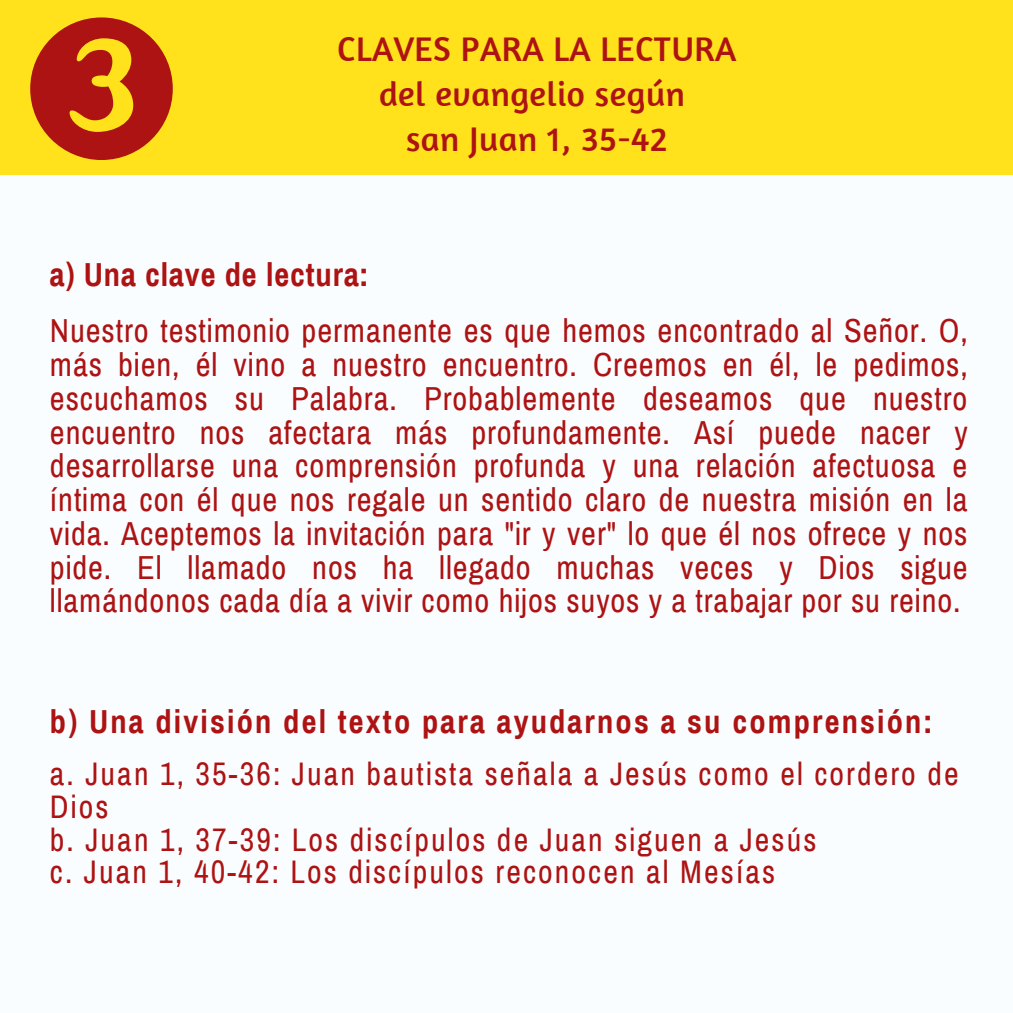
<style>
.page{position:relative;width:1013px;height:1013px;background:#fff}
.page>*{position:absolute;margin:0;border:0;box-sizing:border-box;transform-origin:0 0}
.t1{font:35px "Amaranth";letter-spacing:.015em;color:#ad1313}
.t2{font:32.5px/33.8px "Archivo Narrow";letter-spacing:.03em;color:#ad1313;text-align:justify}
.t3{font:700 32.5px "Archivo Narrow";letter-spacing:.065em;color:#ad1313}
.t4{font:700 32.5px "Archivo Narrow";letter-spacing:.03em;color:#ad1313}
.t5{font:31.88px/32.8px "Archivo Narrow";letter-spacing:.065em;color:#ad1313}
</style>
<div class="page">
<div style="left:0;top:0;width:1012px;height:1012px;background:#ffe11c"></div>
<div style="left:0;top:175px;width:1012px;height:837px;background:#fafdff"></div>
<svg style="left:30px;top:17px;width:143px;height:143px"></svg>
<p class="t1" style="left:337px;top:27px;width:400px">CLAVES PARA LA LECTURA</p>
<p class="t1" style="left:379px;top:72px;width:307px">del evangelio según</p>
<p class="t1" style="left:406px;top:117px;width:263px">san Juan 1, 35-42</p>
<p class="t4" style="left:50px;top:257px;width:320px">a) Una clave de lectura:</p>
<p class="t2" style="left:50px;top:314px;width:919px">Nuestro testimonio permanente es que hemos encontrado al Señor. O, más bien, él vino a nuestro encuentro. Creemos en él, le pedimos, escuchamos su Palabra. Probablemente deseamos que nuestro encuentro nos afectara más profundamente. Así puede nacer y desarrollarse una comprensión profunda y una relación afectuosa e íntima con él que nos regale un sentido claro de nuestra misión en la vida. Aceptemos la invitación para "ir y ver" lo que él nos ofrece y nos pide. El llamado nos ha llegado muchas veces y Dios sigue llamándonos cada día a vivir como hijos suyos y a trabajar por su reino.</p>
<p class="t3" style="left:50px;top:704px;width:884px">b) Una división del texto para ayudarnos a su comprensión:</p>
<p class="t5" style="left:50px;top:757px;width:910px">a. Juan 1, 35-36: Juan bautista señala a Jesús como el cordero de<br>Dios</p>
<p class="t5" style="left:50px;top:823px;width:768px">b. Juan 1, 37-39: Los discípulos de Juan siguen a Jesús</p>
<p class="t5" style="left:50px;top:856px;width:726px">c. Juan 1, 40-42: Los discípulos reconocen al Mesías</p>
</div>
